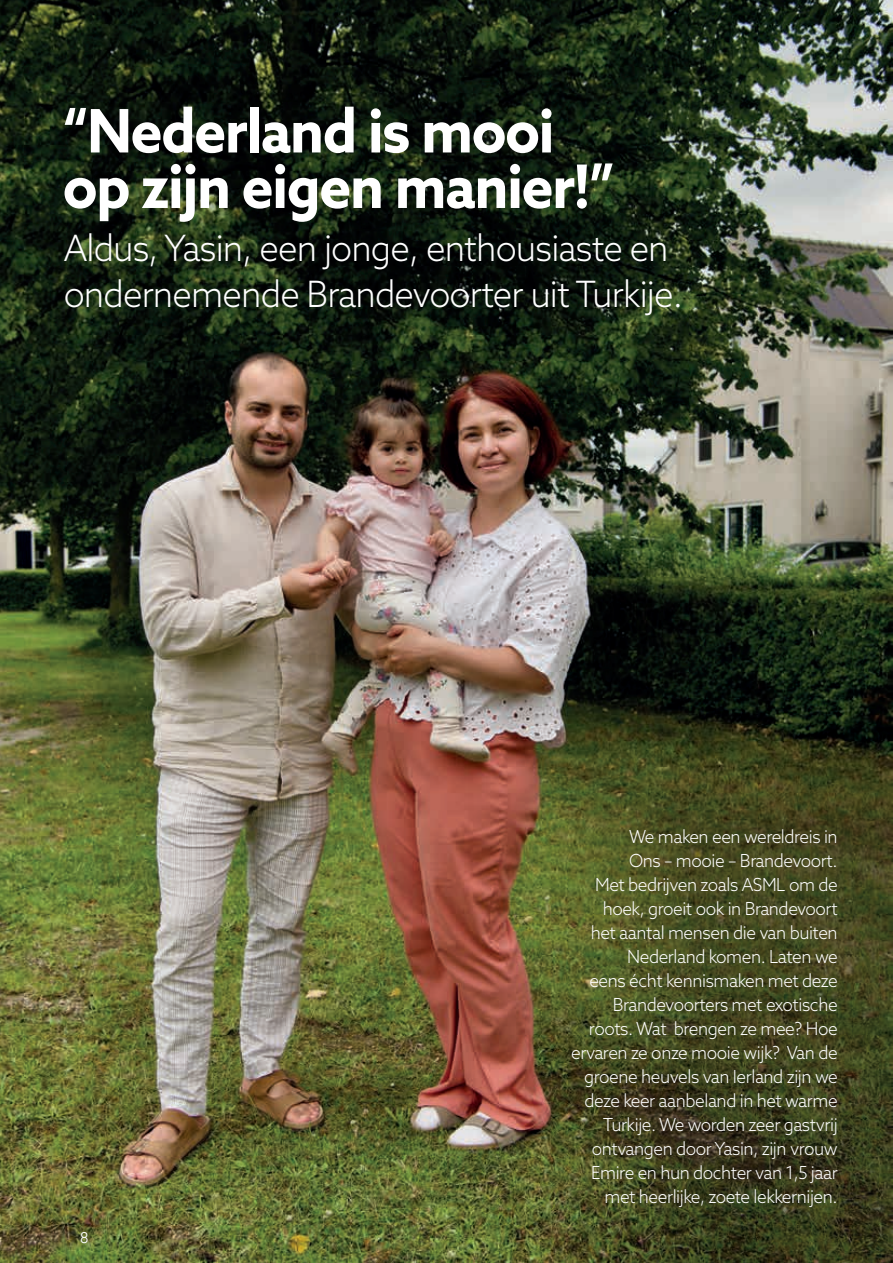
<style>
.page{position:relative;width:893px;height:1263px;background:#fff}
.page>*{position:absolute;margin:0;border:0;box-sizing:border-box;transform-origin:0 0}
.t1{font:700 60px/55.5px "Azo Sans";letter-spacing:-.025em;color:#fff;scale:.95 1}
.t2{font:300 36.3px/45.3px "Azo Sans";letter-spacing:-.025em;color:#fff;scale:.95 1}
.t3{font:300 18px/24px "Azo Sans";letter-spacing:-.025em;color:#fff;text-align:right;scale:.95 1}
.t4{font:18px "Texta Narrow";color:#fff}
</style>
<div class="page">
<img style="left:0;top:0;width:893px;height:1263px">
<img style="left:440px;top:703px;width:453px;height:560px">
<h1 class="t1" style="left:63px;top:102px;width:582px">“Nederland is mooi op zijn eigen manier!”</h1>
<h2 class="t2" style="left:64px;top:225px;width:653px">Aldus, Yasin, een jonge, enthousiaste en ondernemende Brandevoorter uit Turkije.</h2>
<p class="t4" style="left:80px;top:1228px;width:10px">8</p>
<p class="t3" style="left:571px;top:825px;width:282px">We maken een wereldreis in<br>Ons – mooie – Brandevoort.<br>Met bedrijven zoals ASML om de hoek, groeit ook in Brandevoort<br>het aantal mensen die van buiten<br>Nederland komen. Laten we<br>eens écht kennismaken met deze<br>Brandevoorters met exotische roots. Wat brengen ze mee? Hoe ervaren ze onze mooie wijk? Van de groene heuvels van Ierland zijn we deze keer aanbeland in het warme<br>Turkije. We worden zeer gastvrij ontvangen door Yasin, zijn vrouw<br>Emire en hun dochter van 1,5 jaar met heerlijke, zoete lekkernijen.</p>
</div>
